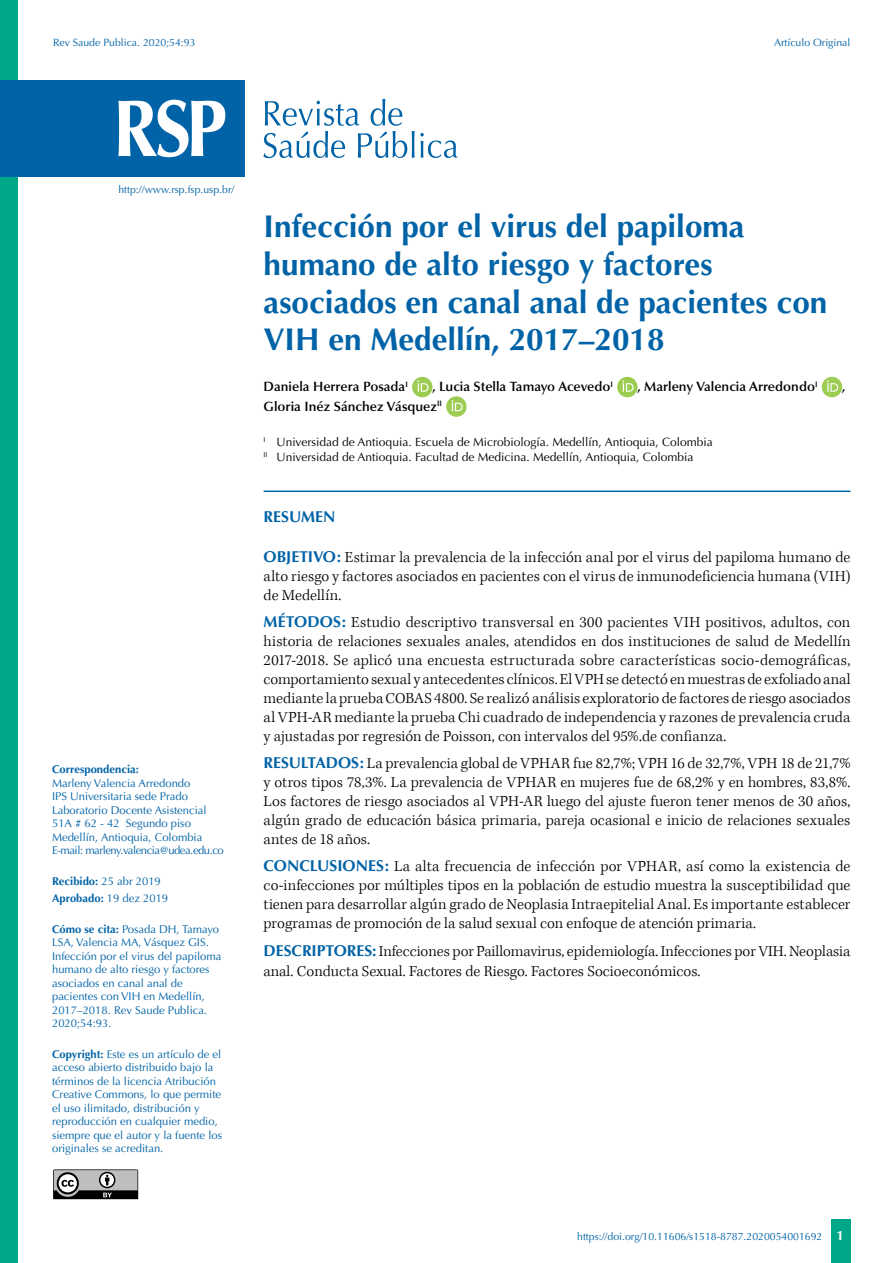
<style>
.page{position:relative;width:893px;height:1263px;background:#fff}
.page>*{position:absolute;margin:0;border:0;box-sizing:border-box;transform-origin:0 0}
.t1{font:700 31.5px/37.8px "Optima";color:#0063a7}
.t2{font:300 15.75px/18.9px "Kepler Std";color:#000;text-align:justify}
.t3{font:700 15.75px "Optima";color:#0063a7}
.t4{font:600 13.5px "Optima";color:#000}
.t5{font:12px/14.4px "Optima";color:#000}
.t6{font:11.25px/13.5px "Optima";color:#0063a7}
.t7{font:700 11.25px/17.7px "Optima";color:#0063a7}
.t8{font:10.5px "Optima";color:#0063a7}
.s1{font-weight:400}
.s2{font-weight:700}
.s3{font-family:"Optima";font-weight:700;color:#0063a7}
.s4{font-weight:700;font-size:13.5px;color:#fff}
</style>
<div class="page">
<div style="left:831px;top:1220px;width:20px;height:43px;background:#00a788"></div>
<svg style="left:53px;top:1169px;width:85px;height:30px;background:#7e7f80"></svg>
<div style="left:0;top:0;width:18px;height:1263px;background:#00a788"></div>
<hr style="left:264px;top:490px;width:586px;height:2px;background:#0063a7">
<div style="left:412px;top:377px;width:20px;height:20px;background:#9ccc51;border-radius:50%"></div>
<svg style="left:418px;top:381px;width:11px;height:11px"></svg>
<div style="left:617px;top:377px;width:21px;height:20px;background:#9ccc51;border-radius:50%"></div>
<svg style="left:623px;top:381px;width:11px;height:11px"></svg>
<div style="left:822px;top:377px;width:20px;height:20px;background:#9ccc51;border-radius:50%"></div>
<svg style="left:827px;top:381px;width:11px;height:11px"></svg>
<svg style="left:446px;top:396px;width:21px;height:21px"></svg>
<svg style="left:452px;top:400px;width:11px;height:11px"></svg>
<svg style="left:263px;top:99px;width:195px;height:59px"></svg>
<div style="left:0;top:80px;width:244px;height:96px;background:#0063a7"></div>
<svg style="left:118px;top:100px;width:107px;height:57px"></svg>
<p class="t8" style="left:53px;top:36px;width:144px">Rev Saude Publica. 2020;54:93</p>
<p class="t8" style="left:774px;top:36px;width:78px">Artículo Original</p>
<p class="t8" style="left:118px;top:183px;width:117px">http://www.rsp.fsp.usp.br/</p>
<p class="t7" style="left:52px;top:761px;width:88px">Correspondencia:</p>
<p class="t6" style="left:52px;top:776px;width:173px">Marleny Valencia Arredondo<br>IPS Universitaria sede Prado<br>Laboratorio Docente Asistencial<br>51A # 62 - 42 Segundo piso<br>Medellín, Antioquia, Colombia<br>E-mail: marleny.valencia@udea.edu.co</p>
<p class="t7" style="left:52px;top:872px;width:118px">Recibido: <span class="s1">25 abr 2019<br></span>Aprobado: <span class="s1">19 dez 2019</span></p>
<p class="t6" style="left:52px;top:922px;width:171px"><span class="s2">Cómo se cita:</span> Posada DH, Tamayo<br>LSA, Valencia MA, Vásquez GIS.<br>Infección por el virus del papiloma humano de alto riesgo y factores asociados en canal anal de pacientes con VIH en Medellín,<br>2017–2018. Rev Saude Publica.<br>2020;54:93.</p>
<p class="t6" style="left:52px;top:1047px;width:172px"><span class="s2">Copyright:</span> Este es un artículo de el acceso abierto distribuido bajo la términos de la licencia Atribución Creative Commons, lo que permite el uso ilimitado, distribución y reproducción en cualquier medio, siempre que el autor y la fuente los originales se acreditan.</p>
<h1 class="t1" style="left:264px;top:208px;width:565px">Infección por el virus del papiloma humano de alto riesgo y factores asociados en canal anal de pacientes con VIH en Medellín, 2017–2018</h1>
<p class="t4" style="left:264px;top:379px;width:146px">Daniela Herrera Posada<sup>I</sup></p>
<p class="t4" style="left:432px;top:379px;width:182px">, Lucia Stella Tamayo Acevedo<sup>I</sup></p>
<p class="t4" style="left:638px;top:379px;width:181px">, Marleny Valencia Arredondo<sup>I</sup></p>
<p class="t4" style="left:842px;top:379px;width:5px">,</p>
<p class="t4" style="left:264px;top:398px;width:180px">Gloria Inéz Sánchez Vásquez<sup>II</sup></p>
<p class="t5" style="left:264px;top:435px;width:451px"><sup>I</sup> Universidad de Antioquia. Escuela de Microbiología. Medellín, Antioquia, Colombia<br><sup>II</sup> Universidad de Antioquia. Facultad de Medicina. Medellín, Antioquia, Colombia</p>
<p class="t3" style="left:264px;top:507px;width:73px">RESUMEN</p>
<p class="t2" style="left:264px;top:548px;width:588px"><span class="s3">OBJETIVO:</span> Estimar la prevalencia de la infección anal por el virus del papiloma humano de alto riesgo y factores asociados en pacientes con el virus de inmunodeficiencia humana (VIH) de Medellín.</p>
<p class="t2" style="left:264px;top:613px;width:588px"><span class="s3">MÉTODOS:</span> Estudio descriptivo transversal en 300 pacientes VIH positivos, adultos, con historia de relaciones sexuales anales, atendidos en dos instituciones de salud de Medellín 2017-2018. Se aplicó una encuesta estructurada sobre características socio-demográficas, comportamiento sexual y antecedentes clínicos. El VPH se detectó en muestras de exfoliado anal mediante la prueba COBAS 4800. Se realizó análisis exploratorio de factores de riesgo asociados al VPH-AR mediante la prueba Chi cuadrado de independencia y razones de prevalencia cruda y ajustadas por regresión de Poisson, con intervalos del 95%.de confianza.</p>
<p class="t2" style="left:264px;top:754px;width:588px"><span class="s3">RESULTADOS:</span> La prevalencia global de VPHAR fue 82,7%; VPH 16 de 32,7%, VPH 18 de 21,7% y otros tipos 78,3%. La prevalencia de VPHAR en mujeres fue de 68,2% y en hombres, 83,8%.<br>Los factores de riesgo asociados al VPH-AR luego del ajuste fueron tener menos de 30 años, algún grado de educación básica primaria, pareja ocasional e inicio de relaciones sexuales antes de 18 años.</p>
<p class="t2" style="left:264px;top:857px;width:588px"><span class="s3">CONCLUSIONES:</span> La alta frecuencia de infección por VPHAR, así como la existencia de co-infecciones por múltiples tipos en la población de estudio muestra la susceptibilidad que tienen para desarrollar algún grado de Neoplasia Intraepitelial Anal. Es importante establecer programas de promoción de la salud sexual con enfoque de atención primaria.</p>
<p class="t2" style="left:264px;top:942px;width:588px;line-height:19.8px"><span class="s3">DESCRIPTORES:</span> Infecciones por Paillomavirus, epidemiología. Infecciones por VIH. Neoplasia anal. Conducta Sexual. Factores de Riesgo. Factores Socioeconómicos.</p>
<p class="t8" style="left:577px;top:1230px;width:268px">https://doi.org/10.11606/s1518-8787.2020054001692 <span class="s4">1</span></p>
</div>
